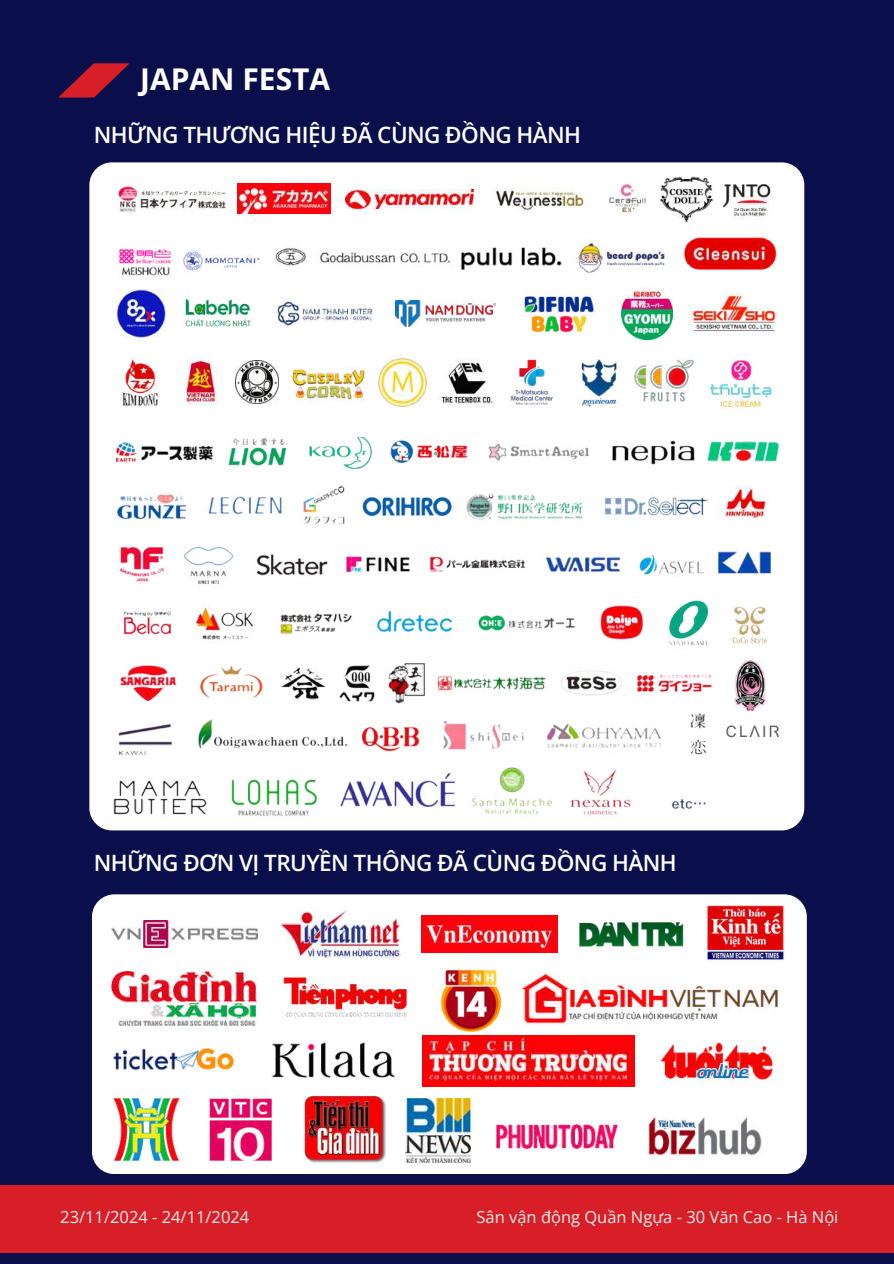
<style>
.page{position:relative;width:894px;height:1264px;background:#fff}
.page>*{position:absolute;margin:0;border:0;box-sizing:border-box;transform-origin:0 0}
.t1{font:700 30px "Open Sans";color:#fff}
.t2{font:600 22.5px "Open Sans";letter-spacing:-.025em;color:#fff}
.t3{font:16.5px "Open Sans";color:#eee}
</style>
<div class="page">
<div style="left:0;top:0;width:893px;height:1263px;background:#0a0f4b"></div>
<div style="left:89px;top:162px;width:715px;height:668px;background:#fff;border-radius:23px"></div>
<div style="left:92px;top:894px;width:714px;height:280px;background:#fff;border-radius:22px"></div>
<div style="left:0;top:1184px;width:893px;height:68px;background:#d81f28"></div>
<img style="left:112px;top:971px;width:145px;height:54px">
<img style="left:707px;top:905px;width:77px;height:55px">
<img style="left:283px;top:977px;width:125px;height:42px">
<img style="left:113px;top:1048px;width:121px;height:23px">
<img style="left:112px;top:920px;width:145px;height:27px">
<img style="left:279px;top:910px;width:121px;height:48px">
<img style="left:579px;top:922px;width:105px;height:25px">
<img style="left:422px;top:915px;width:135px;height:37px">
<img style="left:440px;top:969px;width:62px;height:63px">
<img style="left:522px;top:973px;width:256px;height:51px">
<img style="left:496px;top:1124px;width:120px;height:24px">
<img style="left:422px;top:1035px;width:212px;height:51px">
<img style="left:648px;top:1117px;width:114px;height:41px">
<img style="left:272px;top:1042px;width:123px;height:36px">
<img style="left:660px;top:1041px;width:113px;height:41px">
<img style="left:304px;top:1095px;width:82px;height:68px">
<img style="left:113px;top:1098px;width:67px;height:62px">
<img style="left:209px;top:1098px;width:62px;height:62px">
<img style="left:405px;top:1098px;width:65px;height:64px">
<img style="left:113px;top:437px;width:599px;height:380px">
<img style="left:732px;top:606px;width:35px;height:39px">
<img style="left:274px;top:247px;width:177px;height:20px">
<img style="left:726px;top:725px;width:53px;height:13px">
<img style="left:716px;top:487px;width:50px;height:33px">
<img style="left:120px;top:359px;width:39px;height:47px">
<img style="left:734px;top:660px;width:31px;height:51px">
<img style="left:186px;top:357px;width:37px;height:48px">
<img style="left:235px;top:361px;width:43px;height:43px">
<img style="left:440px;top:359px;width:53px;height:47px">
<img style="left:378px;top:358px;width:49px;height:49px">
<img style="left:292px;top:367px;width:73px;height:34px">
<img style="left:709px;top:360px;width:63px;height:50px">
<img style="left:578px;top:242px;width:87px;height:31px">
<img style="left:707px;top:441px;width:71px;height:21px">
<img style="left:634px;top:359px;width:59px;height:43px">
<img style="left:718px;top:551px;width:52px;height:23px">
<img style="left:461px;top:247px;width:100px;height:22px">
<img style="left:117px;top:289px;width:48px;height:48px">
<img style="left:184px;top:298px;width:67px;height:30px">
<img style="left:510px;top:359px;width:45px;height:46px">
<img style="left:621px;top:287px;width:51px;height:52px">
<img style="left:683px;top:236px;width:94px;height:34px">
<img style="left:579px;top:359px;width:41px;height:48px">
<img style="left:117px;top:248px;width:143px;height:31px">
<img style="left:118px;top:185px;width:107px;height:27px">
<img style="left:238px;top:183px;width:92px;height:31px">
<img style="left:345px;top:189px;width:129px;height:19px">
<img style="left:492px;top:188px;width:92px;height:23px">
<img style="left:713px;top:184px;width:58px;height:35px">
<img style="left:660px;top:176px;width:53px;height:45px">
<img style="left:609px;top:184px;width:37px;height:28px">
<img style="left:276px;top:301px;width:97px;height:25px">
<img style="left:396px;top:300px;width:99px;height:26px">
<img style="left:524px;top:295px;width:70px;height:38px">
<img style="left:689px;top:293px;width:88px;height:39px">
<svg style="left:58px;top:63px;width:72px;height:35px"></svg>
<h1 class="t1" style="left:140px;top:58px;width:192px">JAPAN FESTA</h1>
<p class="t2" style="left:94px;top:119px;width:489px">NHỮNG THƯƠNG HIỆU ĐÃ CÙNG ĐỒNG HÀNH</p>
<p class="t2" style="left:94px;top:847px;width:584px">NHỮNG ĐƠN VỊ TRUYỀN THÔNG ĐÃ CÙNG ĐỒNG HÀNH</p>
<p class="t3" style="left:60px;top:1204px;width:190px">23/11/2024 - 24/11/2024</p>
<p class="t3" style="left:476px;top:1204px;width:363px">Sân vận động Quần Ngựa - 30 Văn Cao - Hà Nội</p>
</div>
